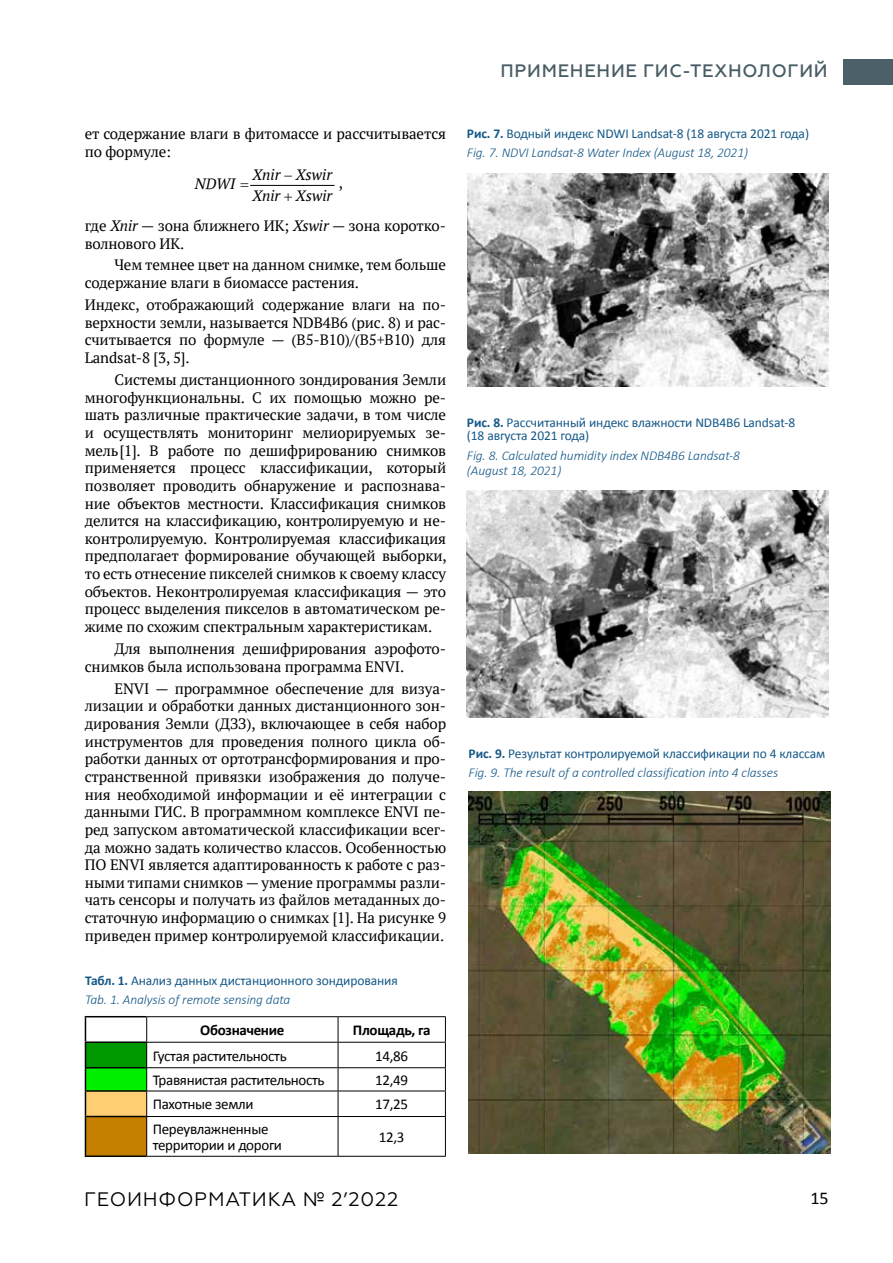
<style>
.page{position:relative;width:893px;height:1263px;background:#fff}
.page>*{position:absolute;margin:0;border:0;box-sizing:border-box;transform-origin:0 0}
.t1{font:19.5px "Geometria";letter-spacing:.04em;color:#000}
.t2{font:500 18px "Geometria";letter-spacing:.04em;color:#485d65}
.t3{font:18px "Calibri";color:#000}
.t4{font:15px/17.7px "PT Serif";letter-spacing:-.01em;color:#000}
.t5{font:15px/16.5px "Calibri";letter-spacing:-.02em;color:#000}
.t6{font:italic 15px "PT Serif";color:#000}
.t7{font:700 15px "Calibri";letter-spacing:-.02em;color:#000}
.t8{font:13.5px/19.2px "Calibri";letter-spacing:-.01em;color:#145887}
.t9{font:italic 300 13.5px/15px "Calibri";letter-spacing:-.01em;color:#145887}
.s1{font-style:italic}
.s2{font-weight:700}
.s3{font-weight:300;font-style:italic}
.s4{font-weight:700;font-style:normal}
.s5{font-weight:400;font-style:normal}
</style>
<div class="page">
<div style="left:843px;top:60px;width:50px;height:25px;background:#4b6069"></div>
<hr style="left:251px;top:185px;width:83px;height:1px;background:#000">
<img style="left:467px;top:173px;width:361px;height:213px">
<img style="left:467px;top:490px;width:361px;height:228px">
<img style="left:469px;top:791px;width:361px;height:362px">
<div style="left:85px;top:1042px;width:62px;height:26px;background:#090"></div>
<div style="left:85px;top:1068px;width:62px;height:23px;background:#00f000"></div>
<div style="left:85px;top:1091px;width:62px;height:25px;background:#ffce74"></div>
<div style="left:85px;top:1116px;width:62px;height:40px;background:#c47f00"></div>
<hr style="left:85px;top:1016px;width:61px;height:1px;background:#000">
<hr style="left:85px;top:1041px;width:61px;height:2px;background:#000">
<hr style="left:85px;top:1067px;width:61px;height:1px;background:#000">
<hr style="left:85px;top:1090px;width:61px;height:2px;background:#000">
<svg style="left:85px;top:1017px;width:1px;height:99px"></svg>
<hr style="left:85px;top:1116px;width:61px;height:1px;background:#000">
<hr style="left:85px;top:1117px;width:1px;height:38px;background:#000">
<hr style="left:85px;top:1155px;width:61px;height:2px;background:#000">
<hr style="left:146px;top:1016px;width:192px;height:1px;background:#000">
<hr style="left:338px;top:1016px;width:108px;height:1px;background:#000">
<hr style="left:146px;top:1042px;width:192px;height:1px;background:#000">
<hr style="left:338px;top:1042px;width:108px;height:1px;background:#000">
<hr style="left:146px;top:1067px;width:192px;height:1px;background:#000">
<hr style="left:338px;top:1067px;width:108px;height:1px;background:#000">
<hr style="left:146px;top:1090px;width:192px;height:1px;background:#000">
<svg style="left:146px;top:1017px;width:1px;height:99px"></svg>
<hr style="left:338px;top:1090px;width:108px;height:1px;background:#000">
<svg style="left:338px;top:1017px;width:1px;height:99px"></svg>
<svg style="left:445px;top:1017px;width:1px;height:99px"></svg>
<hr style="left:146px;top:1116px;width:192px;height:1px;background:#000">
<hr style="left:146px;top:1117px;width:1px;height:39px;background:#000">
<hr style="left:338px;top:1116px;width:108px;height:1px;background:#000">
<hr style="left:338px;top:1117px;width:1px;height:39px;background:#000">
<hr style="left:445px;top:1117px;width:1px;height:39px;background:#000">
<hr style="left:146px;top:1156px;width:192px;height:1px;background:#000">
<hr style="left:338px;top:1156px;width:108px;height:1px;background:#000">
<p class="t4" style="left:85px;top:125px;width:363px">ет содержание влаги в фитомассе и рассчитывается по формуле:</p>
<p class="t6" style="left:252px;top:165px;width:81px">Xnir Xswir</p>
<p class="t6" style="left:195px;top:174px;width:42px">NDWI</p>
<p class="t6" style="left:252px;top:186px;width:81px">Xnir Xswir</p>
<p class="t4" style="left:339px;top:174px;width:6px">,</p>
<p class="t4" style="left:85px;top:216px;width:363px">где <span class="s1">Xnir</span> — зона ближнего ИК; <span class="s1">Xswir</span> — зона коротко&shy;волнового ИК.</p>
<p class="t4" style="left:85px;top:256px;width:363px;text-indent:30px">Чем темнее цвет на данном снимке, тем больше содержание влаги в биомассе растения.</p>
<p class="t4" style="left:85px;top:296px;width:363px;text-align:justify">Индекс, отображающий содержание влаги на по&shy;верхности земли, называется NDB4B6 (рис. 8) и рас&shy;считывается по формуле — (B5-B10)/(B5+B10) для Landsat-8 [3, 5].</p>
<p class="t4" style="left:85px;top:371px;width:364px;text-align:justify;text-indent:30px">Системы дистанционного зондирования Земли многофункциональны. С их помощью можно ре&shy;шать различные практические задачи, в том числе и осуществлять мониторинг мелиорируемых зе&shy;мель[1]. В работе по дешифрированию снимков применяется процесс классификации, который позволяет проводить обнаружение и распознава&shy;ние объектов местности. Классификация снимков делится на классификацию, контролируемую и не&shy;контролируемую. Контролируемая классификация предполагает формирование обучающей выборки, то есть отнесение пикселей снимков к своему классу объектов. Неконтролируемая классификация — это процесс выделения пикселов в автоматическом ре&shy;жиме по схожим спектральным характеристикам.</p>
<p class="t4" style="left:85px;top:640px;width:363px;text-indent:30px">Для выполнения дешифрирования аэрофото&shy;снимков была использована программа ENVI.</p>
<p class="t4" style="left:85px;top:679px;width:363px;text-align:justify;text-indent:30px">ENVI — программное обеспечение для визуа&shy;лизации и обработки данных дистанционного зон&shy;дирования Земли (ДЗЗ), включающее в себя набор инструментов для проведения полного цикла об&shy;работки данных от ортотрансформирования и про&shy;странственной привязки изображения до получе&shy;ния необходимой информации и её интеграции с данными ГИС. В программном комплексе ENVI пе&shy;ред запуском автоматической классификации всег&shy;да можно задать количество классов. Особенностью ПО ENVI является адаптированность к работе с раз&shy;ными типами снимков — умение программы разли&shy;чать сенсоры и получать из файлов метаданных до&shy;статочную информацию о снимках [1]. На рисунке 9 приведен пример контролируемой классификации.</p>
<p class="t8" style="left:85px;top:970px;width:314px"><span class="s2">Табл. 1.</span> Анализ данных дистанционного зондирования<br><span class="s3">Tab. 1. Analysis of remote sensing data</span></p>
<p class="t7" style="left:200px;top:1020px;width:86px">Обозначение</p>
<p class="t7" style="left:353px;top:1020px;width:79px">Площадь, га</p>
<p class="t5" style="left:153px;top:1047px;width:136px">Густая растительность</p>
<p class="t5" style="left:375px;top:1047px;width:34px">14,86</p>
<p class="t5" style="left:153px;top:1072px;width:173px">Травянистая растительность</p>
<p class="t5" style="left:375px;top:1072px;width:34px">12,49</p>
<p class="t5" style="left:153px;top:1096px;width:102px">Пахотные земли</p>
<p class="t5" style="left:375px;top:1096px;width:34px">17,25</p>
<p class="t5" style="left:153px;top:1120px;width:131px">Переувлажненные территории и дороги</p>
<p class="t5" style="left:379px;top:1129px;width:27px">12,3</p>
<p class="t2" style="left:500px;top:60px;width:329px">ПРИМЕНЕНИЕ ГИС-ТЕХНОЛОГИЙ</p>
<p class="t8" style="left:467px;top:124px;width:344px"><span class="s2">Рис. 7.</span> Водный индекс NDWI Landsat-8 (18 августа 2021 года)<br><span class="s3">Fig. 7. NDVI Landsat-8 Water Index (August 18, 2021)</span></p>
<p class="t8" style="left:467px;top:416px;width:330px;line-height:13.5px"><span class="s2">Рис. 8.</span> Рассчитанный индекс влажности NDB4B6 Landsat-8 (18 августа 2021 года)</p>
<p class="t9" style="left:467px;top:447px;width:275px">Fig. 8. Calculated humidity index NDB4B6 Landsat-8 (August 18, 2021)</p>
<p class="t9" style="left:469px;top:743px;width:358px;line-height:19.2px"><span class="s4">Рис. 9.</span> <span class="s5">Результат контролируемой классификации по 4 классам<br></span>Fig. 9. The result of a controlled classification into 4 classes</p>
<h1 class="t1" style="left:84px;top:1188px;width:316px">ГЕОИНФОРМАТИКА № 2’2022</h1>
<p class="t3" style="left:810px;top:1187px;width:20px">15</p>
</div>
